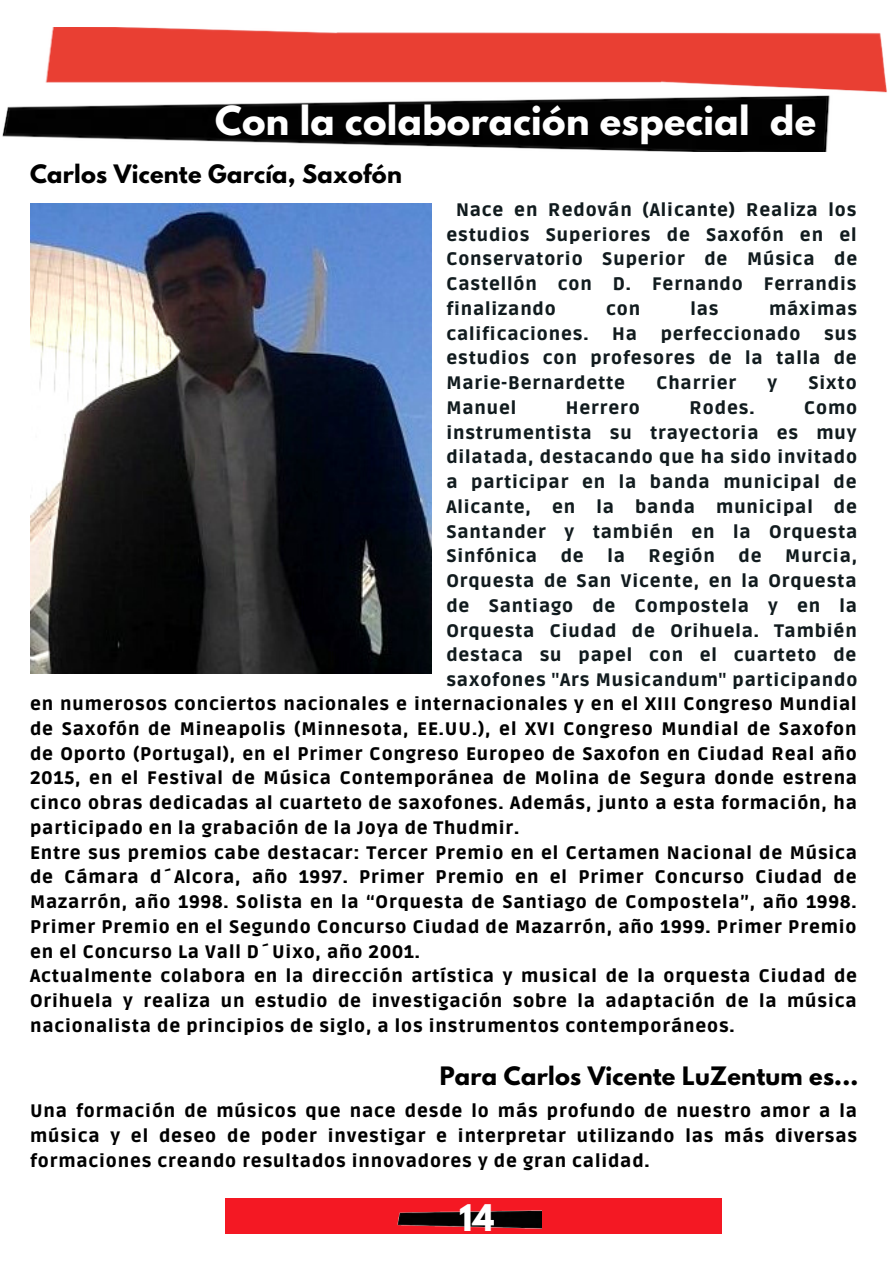
<style>
.page{position:relative;width:893px;height:1264px;background:#fff}
.page>*{position:absolute;margin:0;border:0;box-sizing:border-box;transform-origin:0 0}
.t1{font:700 35.4px "League Spartan";letter-spacing:.01em;color:#fff}
.t2{font:700 32.55px "League Spartan";color:#fff}
.t3{font:700 22.5px "League Spartan";letter-spacing:.01em;color:#000}
.t4{font:900 18px/24.8px "Ruda";letter-spacing:.05em;color:#000}
.t5{font:900 18px/24.8px "Ruda";letter-spacing:.05em;color:#111b1e;text-align:justify}
</style>
<div class="page">
<img style="left:2px;top:27px;width:885px;height:124px">
<div style="left:226px;top:1198px;width:495px;height:36px;background:#f41823"></div>
<img style="left:397px;top:1210px;width:144px;height:19px">
<img style="left:30px;top:204px;width:401px;height:470px">
<h1 class="t1" style="left:215px;top:103px;width:602px">Con la colaboración especial de</h1>
<p class="t3" style="left:30px;top:163px;width:373px">Carlos Vicente García, Saxofón</p>
<p class="t5" style="left:446px;top:198px;width:412px;text-indent:10px">Nace en Redován (Alicante) Realiza los estudios Superiores de Saxofón en el Conservatorio Superior de Música de Castellón con D. Fernando Ferrandis finalizando</p>
<p class="t5" style="left:606px;top:297px;width:35px">con</p>
<p class="t5" style="left:690px;top:297px;width:30px">las</p>
<p class="t5" style="left:769px;top:297px;width:90px">máximas</p>
<p class="t5" style="left:446px;top:321px;width:143px">calificaciones.</p>
<p class="t5" style="left:612px;top:321px;width:26px">Ha</p>
<p class="t5" style="left:660px;top:321px;width:141px">perfeccionado</p>
<p class="t5" style="left:446px;top:321px;width:412px;text-indent:378px">sus estudios con profesores de la talla de Marie-Bernardette</p>
<p class="t5" style="left:656px;top:371px;width:81px">Charrier</p>
<p class="t5" style="left:767px;top:371px;width:11px">y</p>
<p class="t5" style="left:808px;top:371px;width:50px">Sixto</p>
<p class="t5" style="left:446px;top:396px;width:71px">Manuel</p>
<p class="t5" style="left:566px;top:396px;width:76px">Herrero</p>
<p class="t5" style="left:689px;top:396px;width:66px">Rodes.</p>
<p class="t5" style="left:446px;top:396px;width:412px;text-indent:358px">Como instrumentista su trayectoria es muy dilatada, destacando que ha sido invitado a participar en la banda municipal de Alicante, en la banda municipal de Santander y también en la Orquesta Sinfónica</p>
<p class="t5" style="left:560px;top:544px;width:25px">de</p>
<p class="t5" style="left:607px;top:544px;width:19px">la</p>
<p class="t5" style="left:648px;top:544px;width:68px">Región</p>
<p class="t5" style="left:738px;top:544px;width:25px">de</p>
<p class="t5" style="left:446px;top:544px;width:412px;text-indent:339px">Murcia, Orquesta de San Vicente, en la Orquesta de Santiago de Compostela y en la Orquesta Ciudad de Orihuela. También destaca su papel con el cuarteto de saxofones "Ars Musicandum" participando</p>
<p class="t4" style="left:30px;top:692px;width:828px">en numerosos conciertos nacionales e internacionales y en el XIII Congreso Mundial de Saxofón de Mineapolis (Minnesota, EE.UU.), el XVI Congreso Mundial de Saxofon de Oporto (Portugal), en el Primer Congreso Europeo de Saxofon en Ciudad Real año 2015, en el Festival de Música Contemporánea de Molina de Segura donde estrena cinco obras dedicadas al cuarteto de saxofones. Además, junto a esta formación, ha participado en la grabación de la Joya de Thudmir.<br>Entre sus premios cabe destacar: Tercer Premio en el Certamen Nacional de Música de Cámara d´Alcora, año 1997. Primer Premio en el Primer Concurso Ciudad de Mazarrón, año 1998. Solista en la “Orquesta de Santiago de Compostela”, año 1998.<br>Primer Premio en el Segundo Concurso Ciudad de Mazarrón, año 1999. Primer Premio en el Concurso La Vall D´Uixo, año 2001.<br>Actualmente colabora en la dirección artística y musical de la orquesta Ciudad de Orihuela y realiza un estudio de investigación sobre la adaptación de la música nacionalista de principios de siglo, a los instrumentos contemporáneos.</p>
<p class="t3" style="left:439px;top:1064px;width:420px">Para Carlos Vicente LuZentum es...</p>
<p class="t4" style="left:30px;top:1098px;width:828px;text-align:justify">Una formación de músicos que nace desde lo más profundo de nuestro amor a la música y el deseo de poder investigar e interpretar utilizando las más diversas formaciones creando resultados innovadores y de gran calidad.</p>
<h2 class="t2" style="left:459px;top:1201px;width:37px">14</h2>
</div>
